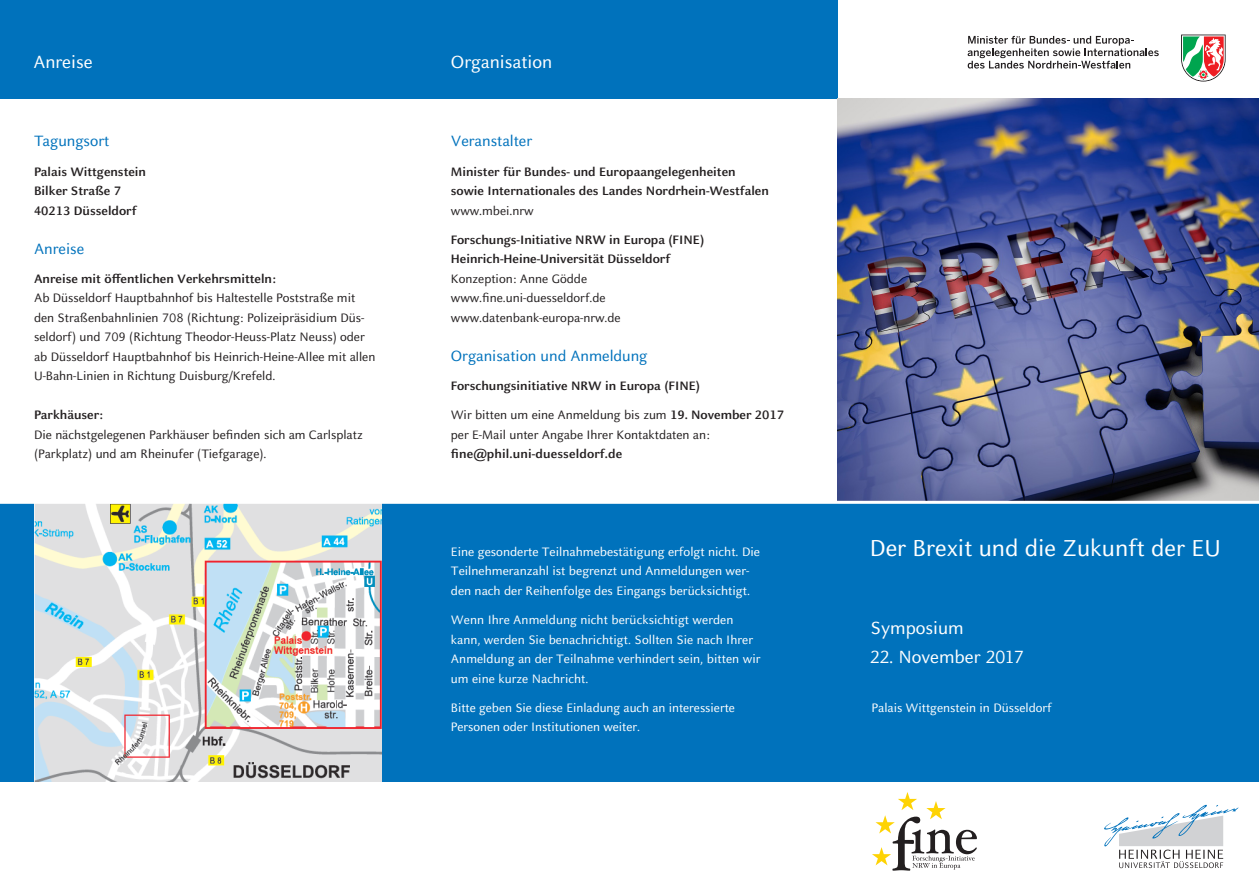
<style>
.page{position:relative;width:1259px;height:893px;background:#fff}
.page>*{position:absolute;margin:0;border:0;box-sizing:border-box;transform-origin:0 0}
.t1{font:25.5px "HHU Celeste Sans";color:#fff}
.Copy_9_0_pt{font:19.5px "HHU Celeste Sans";color:#fff}
.Copy_9_0_pt-2{font:16.5px "HHU Celeste Sans";color:#0072bc}
.Copy_9_0_pt-3{font:13.5px/19.5px "HHU Celeste Sans";color:#231f20}
.Copy_9_0_pt-4{font:13.5px/19.5px "HHU Celeste Sans";color:#fff}
.Copy_9_0_pt-5{font:700 13.5px/19.5px "HHU Celeste Sans";color:#231f20}
.s1{font-weight:400}
.s2{font-weight:700}
</style>
<div class="page">
<div style="left:0;top:0;width:838px;height:98px;background:#0072bc"></div>
<img style="left:838px;top:98px;width:421px;height:403px">
<div style="left:0;top:502px;width:1259px;height:279px;background:#0072bc"></div>
<svg style="left:1181px;top:35px;width:44px;height:47px"></svg>
<svg style="left:967px;top:36px;width:191px;height:33px"></svg>
<svg style="left:1104px;top:804px;width:134px;height:64px"></svg>
<img style="left:34px;top:504px;width:348px;height:277px">
<svg style="left:872px;top:792px;width:105px;height:79px"></svg>
<hr style="left:0;top:501px;width:1259px;height:3px;background:#fff">
<p class="Copy_9_0_pt" style="left:33px;top:50px;width:61px">Anreise</p>
<p class="Copy_9_0_pt" style="left:451px;top:50px;width:103px">Organisation</p>
<p class="Copy_9_0_pt-2" style="left:34px;top:131px;width:77px">Tagungsort</p>
<p class="Copy_9_0_pt-5" style="left:34px;top:161px;width:114px">Palais Wittgenstein</p>
<p class="Copy_9_0_pt-5" style="left:34px;top:181px;width:89px">Bilker Straße 7</p>
<p class="Copy_9_0_pt-5" style="left:34px;top:200px;width:104px">40213 Düsseldorf</p>
<p class="Copy_9_0_pt-2" style="left:34px;top:238px;width:52px">Anreise</p>
<p class="Copy_9_0_pt-5" style="left:34px;top:268px;width:243px">Anreise mit öffentlichen Verkehrsmitteln:</p>
<p class="Copy_9_0_pt-3" style="left:34px;top:288px;width:343px">Ab Düsseldorf Hauptbahnhof bis Haltestelle Poststraße mit den Straßenbahnlinien 708 (Richtung: Polizeipräsidium Düs&shy;seldorf) und 709 (Richtung Theodor-Heuss-Platz Neuss) oder ab Düsseldorf Hauptbahnhof bis Heinrich-Heine-Allee mit allen U-Bahn-Linien in Richtung Duisburg/Krefeld.</p>
<p class="Copy_9_0_pt-5" style="left:34px;top:405px;width:71px">Parkhäuser:</p>
<p class="Copy_9_0_pt-3" style="left:34px;top:424px;width:330px">Die nächstgelegenen Parkhäuser befinden sich am Carlsplatz (Parkplatz) und am Rheinufer (Tiefgarage).</p>
<p class="Copy_9_0_pt-2" style="left:451px;top:131px;width:83px">Veranstalter</p>
<p class="Copy_9_0_pt-5" style="left:451px;top:161px;width:319px">Minister für Bundes- und Europaangelegenheiten sowie Internationales des Landes Nordrhein-Westfalen <span class="s1">www.mbei.nrw</span></p>
<p class="Copy_9_0_pt-5" style="left:451px;top:229px;width:255px">Forschungs-Initiative NRW in Europa (FINE)<br>Heinrich-Heine-Universität Düsseldorf <span class="s1">Konzeption: Anne Gödde www.fine.uni-duesseldorf.de www.datenbank-europa-nrw.de</span></p>
<p class="Copy_9_0_pt-2" style="left:451px;top:345px;width:198px">Organisation und Anmeldung</p>
<p class="Copy_9_0_pt-5" style="left:451px;top:376px;width:251px">Forschungsinitiative NRW in Europa (FINE)</p>
<p class="Copy_9_0_pt-3" style="left:451px;top:405px;width:335px">Wir bitten um eine Anmeldung bis zum <span class="s2">19. November 2017 </span>per E-Mail unter Angabe Ihrer Kontaktdaten an: <span class="s2">fine@phil.uni-duesseldorf.de</span></p>
<p class="Copy_9_0_pt-4" style="left:451px;top:541px;width:311px">Eine gesonderte Teilnahmebestätigung erfolgt nicht. Die<br>Teilnehmeranzahl ist begrenzt und Anmeldungen wer&shy;den nach der Reihenfolge des Eingangs berücksichtigt.</p>
<p class="Copy_9_0_pt-4" style="left:451px;top:610px;width:311px">Wenn Ihre Anmeldung nicht berücksichtigt werden kann, werden Sie benachrichtigt. Sollten Sie nach Ihrer Anmeldung an der Teilnahme verhindert sein, bitten wir um eine kurze Nachricht.</p>
<p class="Copy_9_0_pt-4" style="left:451px;top:697px;width:285px">Bitte geben Sie diese Einladung auch an interessierte<br>Personen oder Institutionen weiter.</p>
<p class="t1" style="left:870px;top:532px;width:352px">Der Brexit und die Zukunft der EU</p>
<p class="Copy_9_0_pt" style="left:870px;top:615px;width:95px">Symposium</p>
<p class="Copy_9_0_pt" style="left:869px;top:645px;width:155px">22. November 2017</p>
<p class="Copy_9_0_pt-4" style="left:871px;top:697px;width:182px">Palais Wittgenstein in Düsseldorf</p>
</div>
